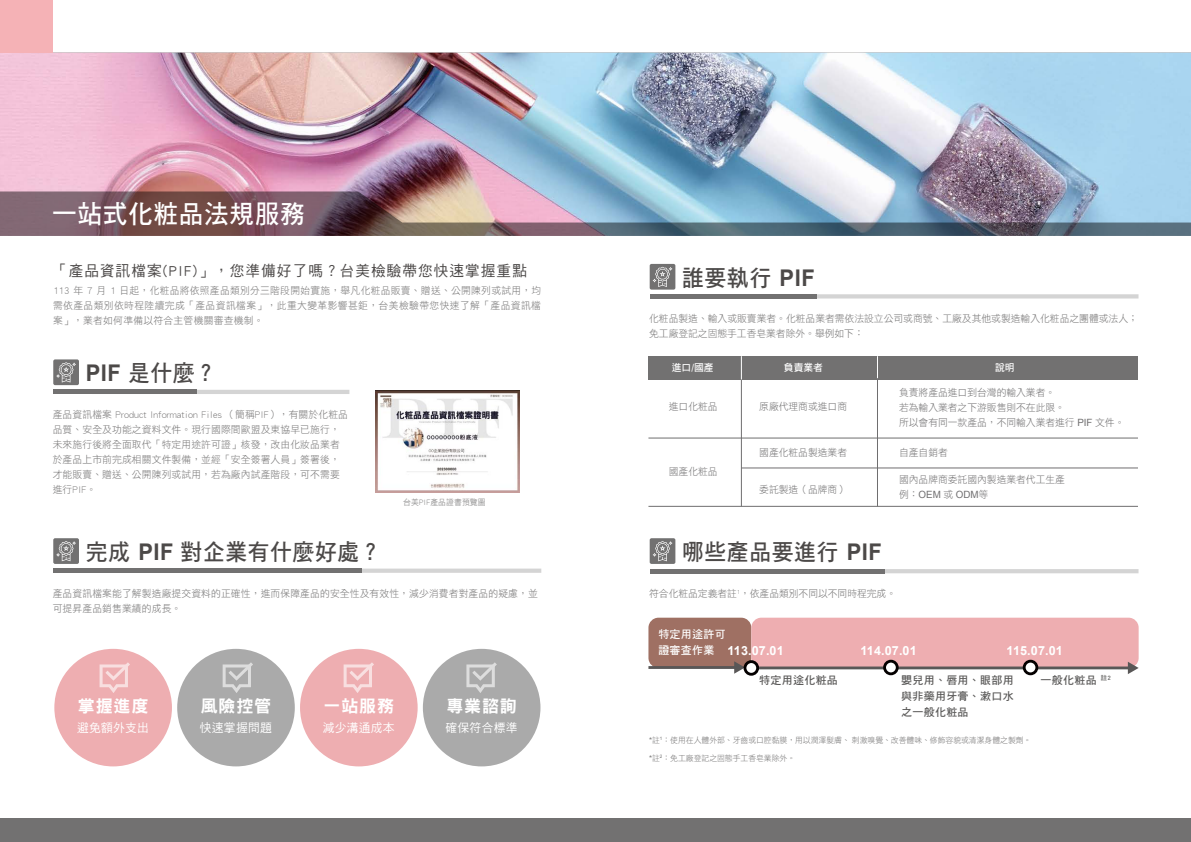
<style>
.page{position:relative;width:1191px;height:842px;background:#fff}
.page>*{position:absolute;margin:0;border:0;box-sizing:border-box;transform-origin:0 0}
.t1{font:26px "DF Hei Std W7";letter-spacing:.025em;color:#fff;scale:.95 1}
.t2{font:23px "DF Hei Std W7";letter-spacing:.025em;color:#4c4948;scale:.95 1}
.t3{font:17px "DF Hei Std W9";letter-spacing:.05em;color:#fff}
.t4{font:14.9px "DF Hei Std W5";letter-spacing:.075em;color:#4c4948}
.t5{font:700 12.6px "Arial";letter-spacing:.01em;color:#fff}
.t6{font:12px "DF Hei Std W5";letter-spacing:.025em;color:#fff}
.t7{font:11px/16.2px "DF Hei Std W7";letter-spacing:.025em;color:#595857;text-align:justify}
.t8{font:11px/16.2px "DF Hei Std W7";letter-spacing:.025em;color:#fff}
.t9{font:10px/15px "DF Hei Std W3";letter-spacing:.01em;color:#727171}
.t10{font:10px/15px "DF Hei Std W3";letter-spacing:-.005em;color:#6f6e6f}
.t11{font:10px "DF Hei Std W7";letter-spacing:-.005em;color:#fff}
.t12{font:10px "Arial";letter-spacing:-.005em;color:#6f6e6f}
.t13{font:8px "DF Hei Std W3";letter-spacing:-.005em;color:#727171}
.s1{font-family:"Arial";font-weight:700}
.s2{font-family:"Arial"}
.s3{font-family:"DF Hei Std W3"}
</style>
<div class="page">
<img style="left:0;top:53px;width:1191px;height:138px">
<img style="left:0;top:191px;width:1191px;height:45px">
<div style="left:649px;top:264px;width:26px;height:26px;background:#727171;border-radius:2px"></div>
<hr style="left:688px;top:294px;width:450px;height:4px;background:#d4d4d4">
<hr style="left:649px;top:294px;width:167px;height:4px;background:#727171">
<div style="left:0;top:0;width:53px;height:53px;background:#f5b2b6"></div>
<div style="left:0;top:819px;width:1191px;height:23px;background:#727171"></div>
<div style="left:54px;top:649px;width:118px;height:117px;background:#eeaeb1;border-radius:50%"></div>
<div style="left:177px;top:649px;width:118px;height:117px;background:#aaa;border-radius:50%"></div>
<div style="left:300px;top:649px;width:117px;height:117px;background:#eeaeb1;border-radius:50%"></div>
<div style="left:423px;top:649px;width:117px;height:117px;background:#aaa;border-radius:50%"></div>
<svg style="left:100px;top:662px;width:30px;height:31px"></svg>
<svg style="left:223px;top:662px;width:30px;height:31px"></svg>
<svg style="left:343px;top:662px;width:31px;height:31px"></svg>
<svg style="left:466px;top:662px;width:31px;height:31px"></svg>
<svg style="left:653px;top:267px;width:19px;height:20px"></svg>
<div style="left:53px;top:359px;width:26px;height:26px;background:#727171;border-radius:2px"></div>
<hr style="left:92px;top:390px;width:257px;height:4px;background:#d4d4d4">
<hr style="left:53px;top:390px;width:143px;height:4px;background:#727171">
<svg style="left:56px;top:362px;width:20px;height:20px"></svg>
<div style="left:53px;top:538px;width:26px;height:26px;background:#727171;border-radius:2px"></div>
<hr style="left:92px;top:569px;width:449px;height:4px;background:#d4d4d4">
<hr style="left:53px;top:569px;width:309px;height:4px;background:#727171">
<svg style="left:56px;top:541px;width:20px;height:20px"></svg>
<hr style="left:688px;top:569px;width:450px;height:4px;background:#d4d4d4">
<hr style="left:649px;top:569px;width:235px;height:4px;background:#727171">
<div style="left:649px;top:538px;width:26px;height:26px;background:#727171;border-radius:2px"></div>
<svg style="left:653px;top:541px;width:19px;height:20px"></svg>
<div style="left:648px;top:618px;width:103px;height:50px;background:#9f7063;border-radius:10px"></div>
<div style="left:751px;top:618px;width:387px;height:50px;background:#eeaeb1;border-radius:10px"></div>
<hr style="left:751px;top:666px;width:378px;height:3px;background:#595757">
<svg style="left:1127px;top:662px;width:11px;height:12px"></svg>
<hr style="left:648px;top:666px;width:88px;height:3px;background:#595757">
<svg style="left:734px;top:661px;width:9px;height:13px"></svg>
<div style="left:745px;top:662px;width:12px;height:12px;background:#fff;border-radius:50%"></div>
<div style="left:743px;top:660px;width:16px;height:16px;border:3px solid #040000;border-radius:50%"></div>
<div style="left:884px;top:661px;width:13px;height:13px;background:#fff;border-radius:50%"></div>
<div style="left:883px;top:660px;width:15px;height:15px;border:3px solid #040000;border-radius:50%"></div>
<div style="left:1024px;top:661px;width:12px;height:13px;background:#fff;border-radius:50%"></div>
<div style="left:1022px;top:660px;width:16px;height:15px;border:3px solid #040000;border-radius:50%"></div>
<img style="left:375px;top:390px;width:144px;height:102px">
<div style="left:648px;top:356px;width:490px;height:23px;background:#727171"></div>
<hr style="left:648px;top:438px;width:490px;height:1px;background:#6f6e6f">
<hr style="left:648px;top:506px;width:490px;height:1px;background:#6f6e6f">
<hr style="left:741px;top:378px;width:1px;height:128px;background:#6f6e6f">
<svg style="left:741px;top:356px;width:1px;height:23px"></svg>
<svg style="left:877px;top:356px;width:1px;height:22px"></svg>
<hr style="left:877px;top:378px;width:1px;height:128px;background:#6f6e6f">
<hr style="left:741px;top:468px;width:397px;height:1px;background:#6f6e6f">
<h1 class="t1" style="left:52px;top:199px;width:267px">一站式化粧品法規服務</h1>
<h3 class="t4" style="left:53px;top:263px;width:475px">「產品資訊檔案(PIF)」，您準備好了嗎？台美檢驗帶您快速掌握重點</h3>
<p class="t9" style="left:53px;top:283px;width:490px;text-align:justify">113 年 7 月 1 日起，化粧品將依照產品類別分三階段開始實施，舉凡化粧品販賣、贈送、公開陳列或試用，均需依產品類別依時程陸續完成「產品資訊檔案」，此重大變革影響甚鉅，台美檢驗帶您快速了解「產品資訊檔案」，業者如何準備以符合主管機關審查機制。</p>
<h2 class="t2" style="left:86px;top:361px;width:140px"><span class="s1">PIF</span> 是什麼？</h2>
<p class="t9" style="left:53px;top:406px;width:297px">產品資訊檔案 Product Information Files （簡稱PIF），有關於化粧品品質、安全及功能之資料文件。現行國際間歐盟及東協早已施行，未來施行後將全面取代「特定用途許可證」核發，改由化妝品業者於產品上市前完成相關文件製備，並經「安全簽署人員」簽署後，才能販賣、贈送、公開陳列或試用，若為廠內試產階段，可不需要進行PIF。</p>
<h2 class="t2" style="left:86px;top:539px;width:313px">完成 <span class="s1">PIF</span> 對企業有什麼好處？</h2>
<p class="t13" style="left:403px;top:498px;width:84px">台美PIF產品證書預覽圖</p>
<p class="t9" style="left:53px;top:586px;width:486px">產品資訊檔案能了解製造廠提交資料的正確性，進而保障產品的安全性及有效性，減少消費者對產品的疑慮，並可提昇產品銷售業績的成長。</p>
<h3 class="t3" style="left:78px;top:697px;width:72px">掌握進度</h3>
<h3 class="t3" style="left:201px;top:697px;width:72px">風險控管</h3>
<h3 class="t3" style="left:323px;top:697px;width:72px">一站服務</h3>
<h3 class="t3" style="left:446px;top:697px;width:72px">專業諮詢</h3>
<p class="t6" style="left:77px;top:721px;width:74px">避免額外支出</p>
<p class="t6" style="left:200px;top:721px;width:74px">快速掌握問題</p>
<p class="t6" style="left:323px;top:721px;width:74px">減少溝通成本</p>
<p class="t6" style="left:445px;top:721px;width:74px">確保符合標準</p>
<h2 class="t2" style="left:682px;top:265px;width:141px">誰要執行 <span class="s1">PIF</span></h2>
<p class="t9" style="left:649px;top:311px;width:490px">化粧品製造、輸入或販賣業者。化粧品業者需依法設立公司或商號、工廠及其他或製造輸入化粧品之團體或法人；免工廠登記之固態手工香皂業者除外。舉例如下：</p>
<p class="t11" style="left:672px;top:362px;width:43px">進口/國產</p>
<p class="t10" style="left:669px;top:399px;width:50px">進口化粧品</p>
<p class="t10" style="left:669px;top:463px;width:50px">國產化粧品</p>
<p class="t11" style="left:784px;top:362px;width:41px">負責業者</p>
<p class="t11" style="left:995px;top:362px;width:21px">說明</p>
<p class="t10" style="left:899px;top:384px;width:227px">負責將產品進口到台灣的輸入業者。<br>若為輸入業者之下游販售則不在此限。<br>所以會有同一款產品，不同輸入業者進行 <span class="s2">PIF</span> 文件。</p>
<p class="t10" style="left:759px;top:399px;width:89px">原廠代理商或進口商</p>
<p class="t10" style="left:759px;top:445px;width:89px">國產化粧品製造業者</p>
<p class="t10" style="left:899px;top:445px;width:50px">自產自銷者</p>
<p class="t10" style="left:759px;top:481px;width:89px">委託製造（品牌商）</p>
<p class="t10" style="left:899px;top:472px;width:167px">國內品牌商委託國內製造業者代工生產</p>
<p class="t12" style="left:899px;top:489px;width:91px"><span class="s3">例：</span>OEM <span class="s3">或</span> ODM<span class="s3">等</span></p>
<h2 class="t2" style="left:682px;top:539px;width:212px">哪些產品要進行 <span class="s1">PIF</span></h2>
<p class="t9" style="left:649px;top:586px;width:248px">符合化粧品定義者註<sup>1</sup>，依產品類別不同以不同時程完成。</p>
<p class="t8" style="left:658px;top:626px;width:69px">特定用途許可證審查作業</p>
<p class="t5" style="left:727px;top:644px;width:58px">113.07.01</p>
<p class="t5" style="left:860px;top:644px;width:58px">114.07.01</p>
<p class="t5" style="left:1006px;top:644px;width:58px">115.07.01</p>
<p class="t7" style="left:759px;top:672px;width:80px">特定用途化粧品</p>
<p class="t7" style="left:901px;top:672px;width:114px">嬰兒用、唇用、眼部用與非藥用牙膏、漱口水之一般化粧品</p>
<p class="t7" style="left:1040px;top:672px;width:72px">一般化粧品 <sup>註2</sup></p>
<p class="t13" style="left:649px;top:736px;width:384px"><span class="s2">*</span>註<sup>1</sup>：使用在人體外部、牙齒或口腔黏膜，用以潤澤髮膚、刺激嗅覺、改善體味、修飾容貌或清潔身體之製劑。</p>
<p class="t13" style="left:649px;top:754px;width:147px"><span class="s2">*</span>註<sup>2</sup>：免工廠登記之固態手工香皂業除外。</p>
</div>
